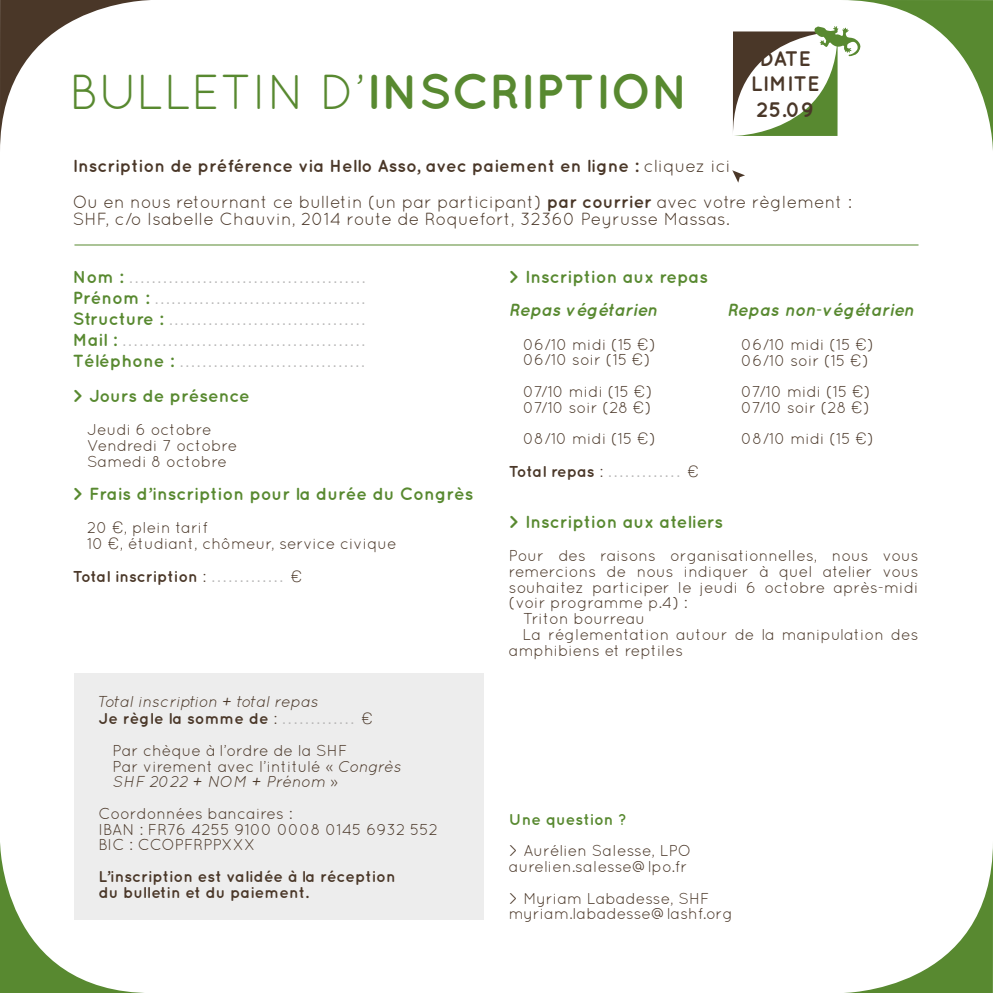
<style>
.page{position:relative;width:993px;height:993px;background:#fff}
.page>*{position:absolute;margin:0;border:0;box-sizing:border-box;transform-origin:0 0}
.t1{font:700 49px "Quicksand";color:#588930}
.t2{font:700 21px/25.2px "Quicksand";color:#4a3728;text-align:center}
.t3{font:17.5px/21px "Quicksand";color:#b3b2b2;text-align:justify}
.t4{font:17.5px/17.5px "Quicksand";color:#4a3728}
.t5{font:700 17.5px "Quicksand";color:#588930}
.t6{font:700 17.5px "Quicksand";color:#4a3728}
.t7{font:italic 700 17.5px "Quicksand";color:#588930}
.t8{font:15.75px/15.8px "Quicksand";color:#4a3728}
.t9{font:700 15.75px/15.8px "Quicksand";color:#4a3728}
.t10{font:italic 15.75px/17.5px "Quicksand";letter-spacing:-.03em;color:#4a3728}
.t11{font:700 15.75px "Quicksand";color:#588930}
.s1{font-weight:400}
.s2{font-weight:700}
.s3{font-weight:700;color:#588930}
.s4{font-family:"Altair";font-weight:100}
.s5{font-weight:400;font-size:17.5px;color:#b3b2b2}
.s6{font-weight:700;font-style:normal}
.s7{font-style:normal}
.s8{font-style:normal;font-size:17.5px;color:#b3b2b2}
.s9{font-family:"Altair";font-weight:100;font-style:normal}
.s10{font-style:italic}
.s11{font-weight:700;font-size:15.75px;color:#4a3728}
.s12{font-size:15.75px;color:#4a3728}
.s13{font-family:"Altair";font-weight:100;font-size:15.75px;color:#4a3728}
</style>
<div class="page">
<svg style="left:0;top:0;width:150px;height:148px"></svg>
<svg style="left:856px;top:862px;width:136px;height:130px"></svg>
<svg style="left:0;top:843px;width:152px;height:149px"></svg>
<hr style="left:74px;top:244px;width:844px;height:1px;background:#588930">
<div style="left:74px;top:672px;width:410px;height:247px;background:#ededed"></div>
<svg style="left:732px;top:0;width:260px;height:138px"></svg>
<svg style="left:732px;top:170px;width:12px;height:13px"></svg>
<h1 class="t1" style="left:69px;top:62px;width:620px"><span class="s1">BULLETIN D’</span>INSCRIPTION</h1>
<p class="t6" style="left:73px;top:155px;width:659px">Inscription de préférence via Hello Asso, avec paiement en ligne : <span class="s1">cliquez ici</span></p>
<h2 class="t2" style="left:750px;top:46px;width:70px">DATE<br>LIMITE<br>25.09</h2>
<p class="t4" style="left:73px;top:193px;width:780px">Ou en nous retournant ce bulletin (un par participant) <span class="s2">par courrier</span> avec votre règlement :<br>SHF, c/o Isabelle Chauvin, 2014 route de Roquefort, 32360 Peyrusse Massas.</p>
<p class="t3" style="left:73px;top:266px;width:294px"><span class="s3">Nom :</span> ..........................................<br><span class="s3">Prénom :</span> ......................................<br><span class="s3">Structure :</span> ...................................<br><span class="s3">Mail :</span> ...........................................<br><span class="s3">Téléphone :</span> .................................</p>
<p class="t5" style="left:73px;top:385px;width:178px">&gt; Jours de présence</p>
<p class="t8" style="left:87px;top:421px;width:152px">Jeudi 6 octobre<br>Vendredi 7 octobre<br>Samedi 8 octobre</p>
<p class="t5" style="left:73px;top:483px;width:402px">&gt; Frais d’inscription pour la durée du Congrès</p>
<p class="t8" style="left:87px;top:519px;width:311px">20 <span class="s4">€</span>, plein tarif<br>10 <span class="s4">€</span>, étudiant, chômeur, service civique</p>
<p class="t9" style="left:73px;top:568px;width:230px">Total inscription <span class="s1">:</span> <span class="s5">.............</span> <span class="s4">€</span></p>
<p class="t10" style="left:98px;top:692px;width:275px">Total inscription + total repas<br><span class="s6">Je règle la somme de</span> <span class="s7">:</span> <span class="s8">.............</span> <span class="s9">€</span></p>
<p class="t8" style="left:113px;top:742px;width:290px">Par chèque à l’ordre de la SHF<br>Par virement avec l’intitulé « <span class="s10">Congrès<br>SHF 2022 + NOM + Prénom</span> »</p>
<p class="t8" style="left:98px;top:805px;width:341px">Coordonnées bancaires :<br>IBAN : FR76 4255 9100 0008 0145 6932 552<br>BIC : CCOPFRPPXXX</p>
<p class="t9" style="left:98px;top:867px;width:298px">L’inscription est validée à la réception du bulletin et du paiement.</p>
<p class="t5" style="left:508px;top:266px;width:200px">&gt; Inscription aux repas</p>
<p class="t7" style="left:508px;top:299px;width:150px">Repas végétarien</p>
<p class="t8" style="left:523px;top:336px;width:134px">06/10 midi (15 <span class="s4">€</span>)<br>06/10 soir (15 <span class="s4">€</span>)</p>
<p class="t8" style="left:523px;top:383px;width:131px">07/10 midi (15 <span class="s4">€</span>)<br>07/10 soir (28 <span class="s4">€</span>)</p>
<p class="t8" style="left:523px;top:430px;width:134px">08/10 midi (15 <span class="s4">€</span>)</p>
<p class="t3" style="left:508px;top:460px;width:190px"><span class="s11">Total repas</span> <span class="s12">:</span> ............. <span class="s13">€</span></p>
<p class="t5" style="left:508px;top:511px;width:216px">&gt; Inscription aux ateliers</p>
<p class="t8" style="left:508px;top:547px;width:411px">Pour des raisons organisationnelles, nous vous</p>
<p class="t8" style="left:508px;top:563px;width:411px">remercions de nous indiquer à quel atelier vous</p>
<p class="t8" style="left:508px;top:579px;width:411px">souhaitez participer le jeudi 6 octobre après-midi</p>
<p class="t8" style="left:508px;top:594px;width:180px">(voir programme p.4) :</p>
<p class="t8" style="left:523px;top:610px;width:123px">Triton bourreau</p>
<p class="t8" style="left:522px;top:626px;width:397px">La réglementation autour de la manipulation des</p>
<p class="t8" style="left:508px;top:642px;width:176px">amphibiens et reptiles</p>
<p class="t7" style="left:726px;top:299px;width:188px">Repas non-végétarien</p>
<p class="t8" style="left:741px;top:336px;width:134px">06/10 midi (15 <span class="s4">€</span>)<br>06/10 soir (15 <span class="s4">€</span>)</p>
<p class="t8" style="left:741px;top:383px;width:131px">07/10 midi (15 <span class="s4">€</span>)<br>07/10 soir (28 <span class="s4">€</span>)</p>
<p class="t8" style="left:741px;top:430px;width:134px">08/10 midi (15 <span class="s4">€</span>)</p>
<p class="t11" style="left:508px;top:809px;width:119px">Une question ?</p>
<p class="t8" style="left:508px;top:842px;width:184px">&gt; Aurélien Salesse, LPO aurelien.salesse@lpo.fr</p>
<p class="t8" style="left:508px;top:889px;width:225px">&gt; Myriam Labadesse, SHF myriam.labadesse@lashf.org</p>
</div>
